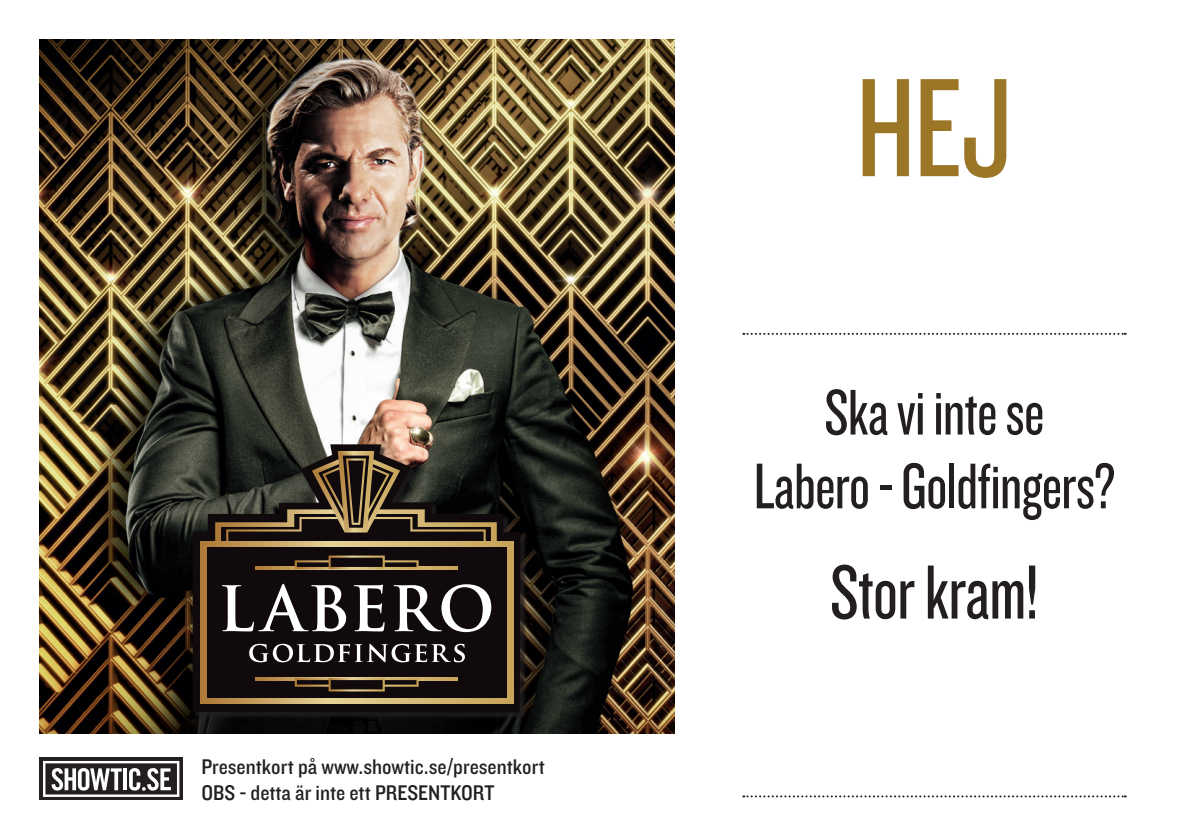
<style>
.page{position:relative;width:1191px;height:840px;background:#fff}
.page>*{position:absolute;margin:0;border:0;box-sizing:border-box;transform-origin:0 0}
.t1{font:145.6px "Knockout 28 Junior Feathrwt";color:#9a7626}
.t2{font:79.6px "Knockout 28 Junior Feathrwt";letter-spacing:-.01em;color:#231f20}
.t3{font:67px/73.6px "Knockout 28 Junior Feathrwt";letter-spacing:-.01em;color:#231f20;text-align:center}
.t4{font:22px/26px "Knockout 30 Junior Welterwt";color:#231f20}
</style>
<div class="page">
<div style="left:40px;top:757px;width:143px;height:42px;background:linear-gradient(to right,#231f20,#231f20)"></div>
<svg style="left:43px;top:760px;width:136px;height:36px"></svg>
<img style="left:40px;top:40px;width:635px;height:693px">
<img style="left:76px;top:593px;width:509px;height:140px">
<div style="left:194px;top:445px;width:333px;height:273px;background:#231f20;opacity:.75"></div>
<svg style="left:193px;top:568px;width:327px;height:144px;background:#221914"></svg>
<svg style="left:200px;top:568px;width:313px;height:135px;background:#b08d52"></svg>
<div style="left:207px;top:547px;width:299px;height:150px;background:#110a0c"></div>
<svg style="left:193px;top:444px;width:327px;height:124px;background:#3d3527"></svg>
<svg style="left:256px;top:677px;width:202px;height:2px"></svg>
<svg style="left:295px;top:677px;width:123px;height:14px"></svg>
<svg style="left:222px;top:583px;width:269px;height:48px"></svg>
<svg style="left:249px;top:643px;width:216px;height:19px"></svg>
<svg style="left:743px;top:795px;width:382px;height:2px"></svg>
<svg style="left:743px;top:332px;width:382px;height:2px"></svg>
<p class="t4" style="left:201px;top:752px;width:345px">Presentkort på www.showtic.se/presentkort<br>OBS - detta är inte ett PRESENTKORT</p>
<h1 class="t1" style="left:856px;top:38px;width:158px">HEJ</h1>
<h3 class="t3" style="left:753px;top:373px;width:363px">Ska vi inte se<br>Labero - Goldfingers?</h3>
<h2 class="t2" style="left:830px;top:543px;width:210px">Stor kram!</h2>
</div>
